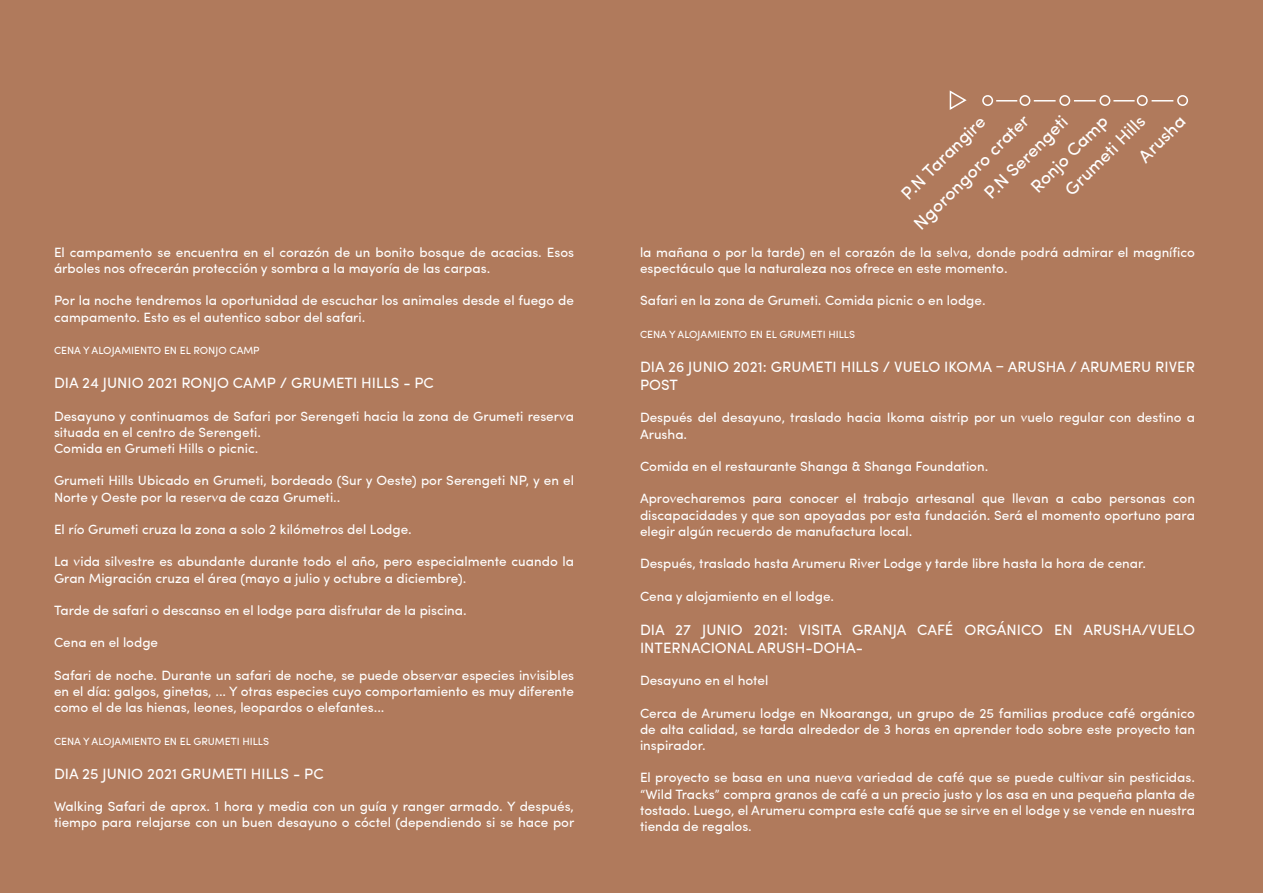
<style>
.page{position:relative;width:1263px;height:893px;background:#b07a5c}
.page>*{position:absolute;margin:0;border:0;box-sizing:border-box;transform-origin:0 0}
.t1{font:18px/26.4px "Sofia Pro";color:#fff}
.t2{font:15px/18px "Sofia Pro";color:#fff}
.t3{font:13.5px/16.2px "Sofia Pro";color:#fff}
.t4{font:10.5px "Sofia Pro";color:#fff}
</style>
<div class="page">
<div style="left:1099px;top:95px;width:11px;height:11px;border:2px solid #fff;border-radius:50%"></div>
<div style="left:1137px;top:95px;width:11px;height:11px;border:2px solid #fff;border-radius:50%"></div>
<hr style="left:1074px;top:100px;width:22px;height:2px;background:#fff">
<hr style="left:1113px;top:100px;width:21px;height:2px;background:#fff">
<div style="left:982px;top:95px;width:11px;height:11px;border:2px solid #fff;border-radius:50%"></div>
<div style="left:1019px;top:95px;width:11px;height:11px;border:2px solid #fff;border-radius:50%"></div>
<hr style="left:996px;top:100px;width:21px;height:2px;background:#fff">
<div style="left:1059px;top:95px;width:11px;height:11px;border:2px solid #fff;border-radius:50%"></div>
<hr style="left:1034px;top:100px;width:21px;height:2px;background:#fff">
<div style="left:1177px;top:95px;width:11px;height:11px;border:2px solid #fff;border-radius:50%"></div>
<hr style="left:1151px;top:100px;width:22px;height:2px;background:#fff">
<svg style="left:949px;top:90px;width:18px;height:20px"></svg>
<p class="t3" style="left:54px;top:243px;width:522px">El campamento se encuentra en el corazón de un bonito bosque de acacias. Esos árboles nos ofrecerán protección y sombra a la mayoría de las carpas.</p>
<p class="t3" style="left:54px;top:292px;width:522px">Por la noche tendremos la oportunidad de escuchar los animales desde el fuego de campamento. Esto es el autentico sabor del safari.</p>
<p class="t4" style="left:54px;top:342px;width:207px">CENA Y ALOJAMIENTO EN EL RONJO CAMP</p>
<p class="t2" style="left:54px;top:373px;width:381px">DIA 24 JUNIO 2021 RONJO CAMP / GRUMETI HILLS - PC</p>
<p class="t3" style="left:54px;top:407px;width:522px">Desayuno y continuamos de Safari por Serengeti hacia la zona de Grumeti reserva situada en el centro de Serengeti.<br>Comida en Grumeti Hills o picnic.</p>
<p class="t3" style="left:54px;top:472px;width:522px">Grumeti Hills Ubicado en Grumeti, bordeado (Sur y Oeste) por Serengeti NP, y en el<br>Norte y Oeste por la reserva de caza Grumeti..</p>
<p class="t3" style="left:54px;top:520px;width:359px">El río Grumeti cruza la zona a solo 2 kilómetros del Lodge.</p>
<p class="t3" style="left:54px;top:553px;width:522px">La vida silvestre es abundante durante todo el año, pero especialmente cuando la<br>Gran Migración cruza el área (mayo a julio y octubre a diciembre).</p>
<p class="t3" style="left:54px;top:601px;width:414px">Tarde de safari o descanso en el lodge para disfrutar de la piscina.</p>
<p class="t3" style="left:54px;top:634px;width:106px">Cena en el lodge</p>
<p class="t3" style="left:54px;top:666px;width:522px;text-align:justify">Safari de noche. Durante un safari de noche, se puede observar especies invisibles en el día: galgos, ginetas, ... Y otras especies cuyo comportamiento es muy diferente como el de las hienas, leones, leopardos o elefantes...</p>
<p class="t4" style="left:54px;top:733px;width:217px">CENA Y ALOJAMIENTO EN EL GRUMETI HILLS</p>
<p class="t2" style="left:54px;top:763px;width:271px">DIA 25 JUNIO 2021 GRUMETI HILLS - PC</p>
<p class="t3" style="left:54px;top:797px;width:522px">Walking Safari de aprox. 1 hora y media con un guía y ranger armado. Y después, tiempo para relajarse con un buen desayuno o cóctel (dependiendo si se hace por</p>
<h1 class="t1" style="left:956px;top:165px;width:111px;line-height:28.2px;text-indent:-71px;rotate:-45deg">Ngorongoro crater<br>P.N Serengeti</h1>
<h1 class="t1" style="left:1131px;top:149px;width:60px;rotate:-45deg">Arusha</h1>
<h1 class="t1" style="left:894px;top:186px;width:112px;rotate:-45deg">P.N Tarangire</h1>
<h1 class="t1" style="left:1039px;top:164px;width:107px;text-indent:-22px;rotate:-45deg">Ronjo Camp<br>Grumeti Hills</h1>
<p class="t3" style="left:640px;top:243px;width:556px">la mañana o por la tarde) en el corazón de la selva, donde podrá admirar el magnífico espectáculo que la naturaleza nos ofrece en este momento.</p>
<p class="t3" style="left:640px;top:292px;width:347px">Safari en la zona de Grumeti. Comida picnic o en lodge.</p>
<p class="t4" style="left:640px;top:326px;width:217px">CENA Y ALOJAMIENTO EN EL GRUMETI HILLS</p>
<p class="t2" style="left:640px;top:357px;width:556px">DIA 26 JUNIO 2021: GRUMETI HILLS / VUELO IKOMA – ARUSHA / ARUMERU RIVER<br>POST</p>
<p class="t3" style="left:640px;top:409px;width:556px">Después del desayuno, traslado hacia Ikoma aistrip por un vuelo regular con destino a<br>Arusha.</p>
<p class="t3" style="left:640px;top:457px;width:350px">Comida en el restaurante Shanga &amp; Shanga Foundation.</p>
<p class="t3" style="left:640px;top:490px;width:556px;text-align:justify">Aprovecharemos para conocer el trabajo artesanal que llevan a cabo personas con discapacidades y que son apoyadas por esta fundación. Será el momento oportuno para elegir algún recuerdo de manufactura local.</p>
<p class="t3" style="left:640px;top:554px;width:508px">Después, traslado hasta Arumeru River Lodge y tarde libre hasta la hora de cenar.</p>
<p class="t3" style="left:640px;top:587px;width:196px">Cena y alojamiento en el lodge.</p>
<p class="t2" style="left:640px;top:619px;width:556px">DIA 27 JUNIO 2021: VISITA GRANJA CAFÉ ORGÁNICO EN ARUSHA/VUELO<br>INTERNACIONAL ARUSH-DOHA-</p>
<p class="t3" style="left:640px;top:671px;width:130px">Desayuno en el hotel</p>
<p class="t3" style="left:640px;top:704px;width:556px;text-align:justify">Cerca de Arumeru lodge en Nkoaranga, un grupo de 25 familias produce café orgánico de alta calidad, se tarda alrededor de 3 horas en aprender todo sobre este proyecto tan inspirador.</p>
<p class="t3" style="left:640px;top:769px;width:556px;text-align:justify">El proyecto se basa en una nueva variedad de café que se puede cultivar sin pesticidas. “Wild Tracks” compra granos de café a un precio justo y los asa en una pequeña planta de tostado. Luego, el Arumeru compra este café que se sirve en el lodge y se vende en nuestra tienda de regalos.</p>
</div>
